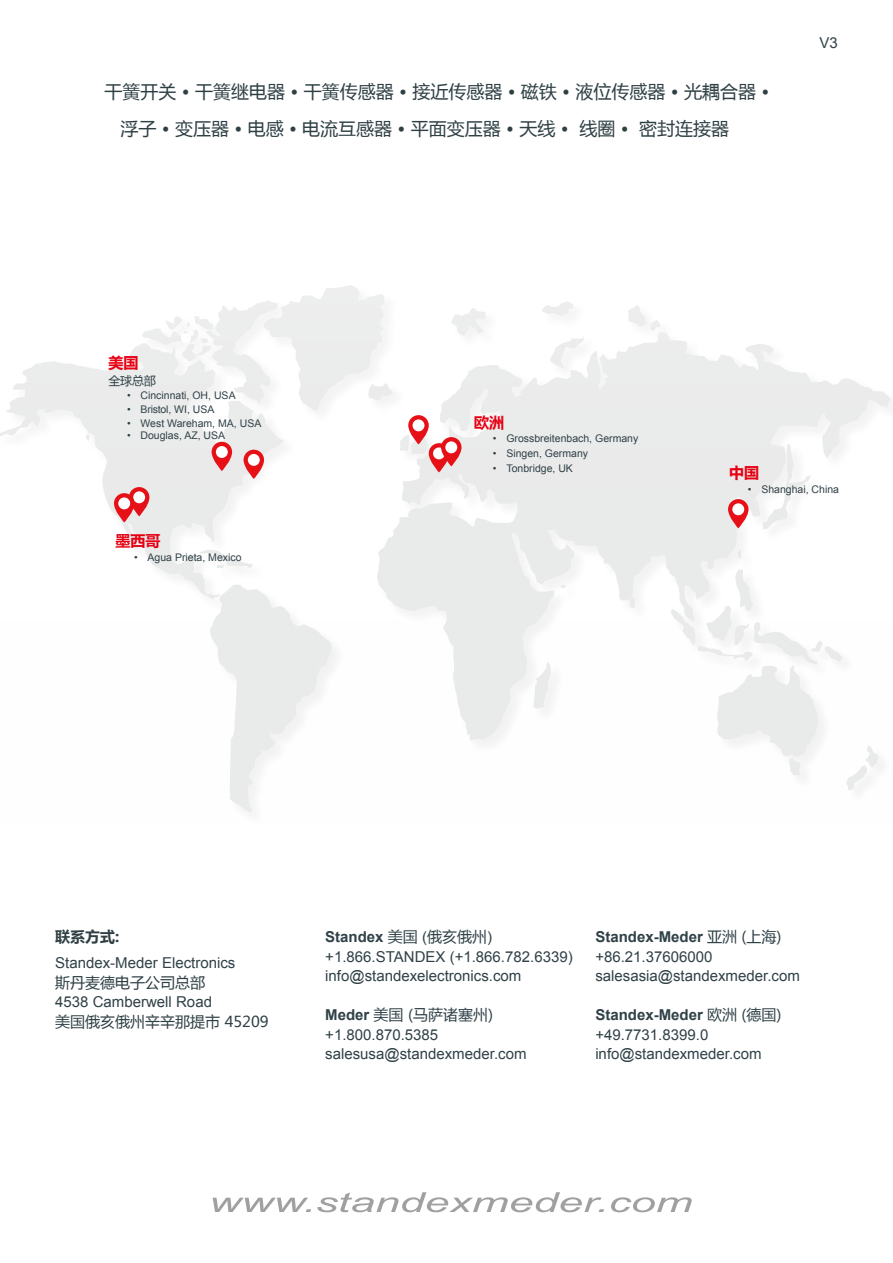
<style>
.page{position:relative;width:893px;height:1263px;background:#fff}
.page>*{position:absolute;margin:0;border:0;box-sizing:border-box;transform-origin:0 0}
.t1{font:18px/36.6px "Microsoft Ya Hei";color:#2f4045}
.t2{font:15px/19.5px "Arial";color:#304147}
.t3{font:15px "Microsoft Ya Hei";color:#2f4045}
.t4{font:15px "Microsoft Ya Hei";color:#304147}
.t5{font:700 15px "Microsoft Ya Hei";color:#e60013}
.t6{font:700 15px "Microsoft Ya Hei";color:#2f4045}
.t7{font:12px "Microsoft Ya Hei";color:#304147}
.t8{font:10.5px/14.1px "Arial";color:#304147}
.s1{font-weight:700}
.s2{font-family:"Microsoft Ya Hei"}
.s3{font-family:"Arial";font-weight:700}
</style>
<div class="page">
<svg style="left:213px;top:1198px;width:98px;height:14px"></svg>
<svg style="left:317px;top:1192px;width:287px;height:20px"></svg>
<svg style="left:611px;top:1197px;width:81px;height:15px"></svg>
<svg style="left:0;top:344px;width:284px;height:252px"></svg>
<svg style="left:207px;top:584px;width:125px;height:228px"></svg>
<svg style="left:377px;top:333px;width:514px;height:408px;fill:#ececec"></svg>
<svg style="left:671px;top:569px;width:208px;height:221px"></svg>
<svg style="left:738px;top:549px;width:3px;height:9px"></svg>
<svg style="left:630px;top:597px;width:5px;height:11px"></svg>
<svg style="left:561px;top:585px;width:5px;height:3px"></svg>
<svg style="left:533px;top:662px;width:18px;height:47px"></svg>
<svg style="left:199px;top:550px;width:53px;height:18px"></svg>
<svg style="left:86px;top:434px;width:4px;height:7px"></svg>
<svg style="left:399px;top:420px;width:29px;height:34px"></svg>
<svg style="left:451px;top:308px;width:35px;height:29px"></svg>
<svg style="left:549px;top:334px;width:35px;height:35px"></svg>
<svg style="left:628px;top:305px;width:32px;height:26px"></svg>
<svg style="left:763px;top:443px;width:50px;height:86px"></svg>
<svg style="left:542px;top:301px;width:31px;height:15px"></svg>
<svg style="left:129px;top:487px;width:20px;height:29px"></svg>
<div style="left:133px;top:491px;width:12px;height:12px;background:#fff;border-radius:50%"></div>
<svg style="left:212px;top:442px;width:20px;height:29px"></svg>
<div style="left:216px;top:446px;width:12px;height:12px;background:#fff;border-radius:50%"></div>
<svg style="left:114px;top:493px;width:20px;height:29px"></svg>
<div style="left:118px;top:497px;width:12px;height:12px;background:#fff;border-radius:50%"></div>
<svg style="left:244px;top:450px;width:20px;height:29px"></svg>
<div style="left:248px;top:454px;width:12px;height:12px;background:#fff;border-radius:50%"></div>
<svg style="left:429px;top:443px;width:20px;height:29px"></svg>
<div style="left:433px;top:447px;width:12px;height:12px;background:#fff;border-radius:50%"></div>
<svg style="left:441px;top:437px;width:20px;height:29px"></svg>
<div style="left:445px;top:441px;width:12px;height:12px;background:#fff;border-radius:50%"></div>
<svg style="left:408px;top:415px;width:21px;height:29px"></svg>
<div style="left:413px;top:419px;width:11px;height:12px;background:#fff;border-radius:50%"></div>
<svg style="left:728px;top:499px;width:20px;height:29px"></svg>
<div style="left:732px;top:503px;width:12px;height:12px;background:#fff;border-radius:50%"></div>
<svg style="left:142px;top:285px;width:251px;height:127px"></svg>
<p class="t1" style="left:121px;top:73px;width:650px;text-indent:-16px">干簧开关 • 干簧继电器 • 干簧传感器 • 接近传感器 • 磁铁 • 液位传感器 • 光耦合器 •浮子 • 变压器 • 电感 • 电流互感器 • 平面变压器 • 天线 • 线圈 • 密封连接器</p>
<p class="t2" style="left:820px;top:33px;width:20px">V3</p>
<p class="t5" style="left:108px;top:352px;width:31px">美国</p>
<p class="t7" style="left:108px;top:373px;width:49px">全球总部</p>
<p class="t8" style="left:127px;top:389px;width:110px">• Cincinnati, OH, USA •</p>
<p class="t8" style="left:141px;top:416px;width:122px">West Wareham, MA, USA</p>
<p class="t8" style="left:127px;top:429px;width:100px">• Douglas, AZ, USA</p>
<p class="t8" style="left:141px;top:402px;width:75px">Bristol, WI, USA</p>
<p class="t8" style="left:127px;top:416px;width:5px">•</p>
<p class="t5" style="left:115px;top:530px;width:46px">墨西哥</p>
<p class="t8" style="left:134px;top:550px;width:109px">• Agua Prieta, Mexico</p>
<p class="t5" style="left:474px;top:412px;width:31px">欧洲</p>
<p class="t8" style="left:493px;top:431px;width:147px">• Grossbreitenbach, Germany</p>
<p class="t8" style="left:493px;top:446px;width:97px">• Singen, Germany</p>
<p class="t8" style="left:493px;top:461px;width:82px">• Tonbridge, UK</p>
<p class="t5" style="left:729px;top:462px;width:31px">中国</p>
<p class="t8" style="left:748px;top:482px;width:93px">• Shanghai, China</p>
<p class="t6" style="left:55px;top:926px;width:66px">联系方式:</p>
<p class="t2" style="left:55px;top:953px;width:182px">Standex-Meder Electronics</p>
<p class="t3" style="left:55px;top:972px;width:152px">斯丹麦德电子公司总部</p>
<p class="t2" style="left:55px;top:992px;width:158px">4538 Camberwell Road</p>
<p class="t3" style="left:55px;top:1011px;width:215px">美国俄亥俄州辛辛那提市 45209</p>
<p class="t2" style="left:325px;top:927px;width:249px"><span class="s1">Standex</span> <span class="s2">美国</span> (<span class="s2">俄亥俄州</span>) +1.866.STANDEX (+1.866.782.6339) info@standexelectronics.com</p>
<p class="t4" style="left:325px;top:1005px;width:169px"><span class="s3">Meder</span> 美国 (马萨诸塞州)</p>
<p class="t2" style="left:325px;top:1025px;width:203px">+1.800.870.5385 salesusa@standexmeder.com</p>
<p class="t2" style="left:595px;top:927px;width:206px"><span class="s1">Standex-Meder</span> <span class="s2">亚洲 (上海) </span>+86.21.37606000 salesasia@standexmeder.com</p>
<p class="t2" style="left:595px;top:1005px;width:188px"><span class="s1">Standex-Meder</span> <span class="s2">欧洲 (德国) </span>+49.7731.8399.0 info@standexmeder.com</p>
</div>
